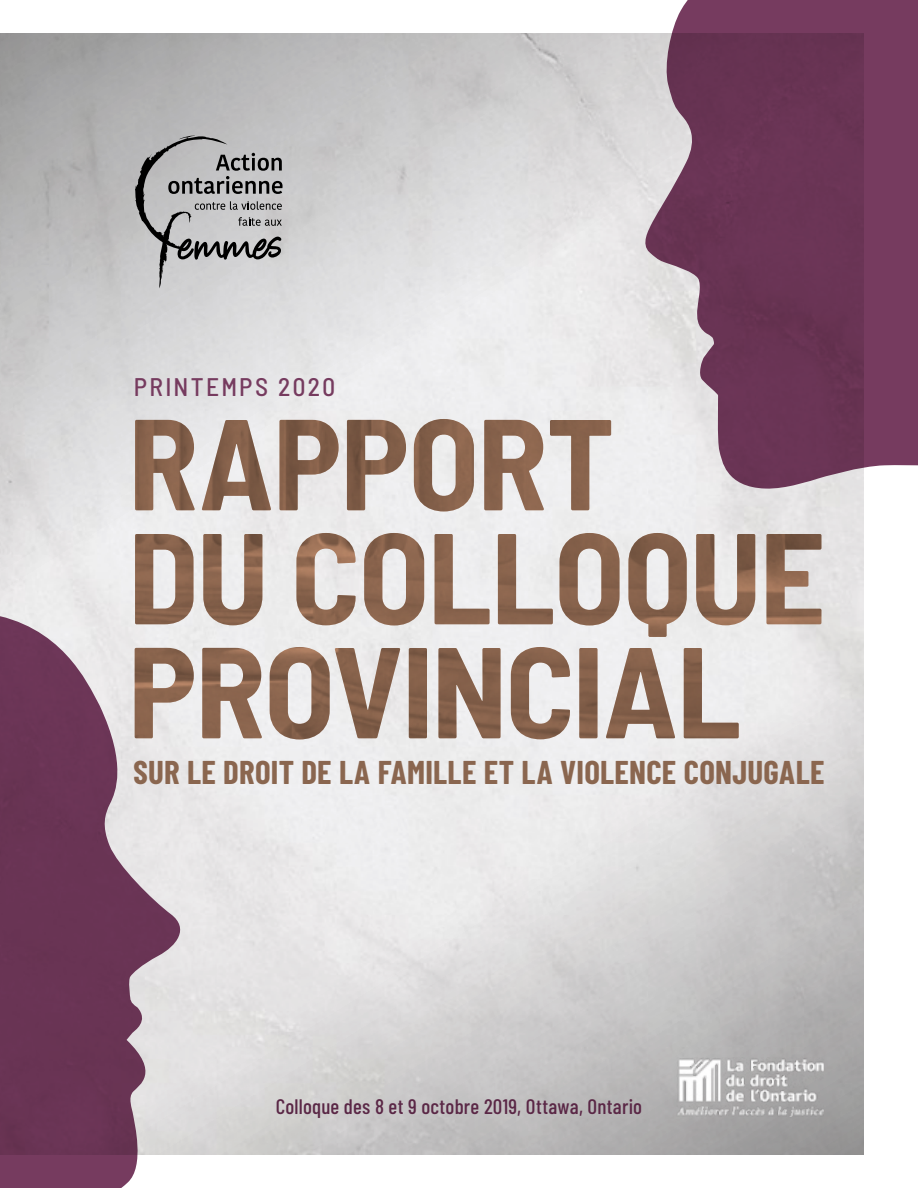
<style>
.page{position:relative;width:918px;height:1188px;background:#fff}
.page>*{position:absolute;margin:0;border:0;box-sizing:border-box;transform-origin:0 0}
.t1{font:700 33px "Barlow Condensed";letter-spacing:.005em;color:#8a664f}
.t2{font:500 semi-condensed 25.5px "Barlow";letter-spacing:.095em;color:#763b5f}
.t3{font:500 21px "Barlow Condensed";letter-spacing:.01em;color:#5a2746}
</style>
<div class="page">
<svg style="left:640px;top:0;width:278px;height:489px;background:#80526e"></svg>
<svg style="left:0;top:602px;width:190px;height:586px;background:#926d83"></svg>
<img style="left:677px;top:1058px;width:147px;height:59px">
<svg style="left:135px;top:419px;width:686px;height:320px;background:#beada7"></svg>
<img style="left:135px;top:419px;width:552px;height:218px">
<svg style="left:135px;top:135px;width:148px;height:153px;background:#a6a6a7"></svg>
<p class="t2" style="left:134px;top:371px;width:203px">PRINTEMPS 2020</p>
<p class="t1" style="left:133px;top:752px;width:693px">SUR LE DROIT DE LA FAMILLE ET LA VIOLENCE CONJUGALE</p>
<p class="t3" style="left:276px;top:1093px;width:368px">Colloque des 8 et 9 octobre 2019, Ottawa, Ontario</p>
</div>
